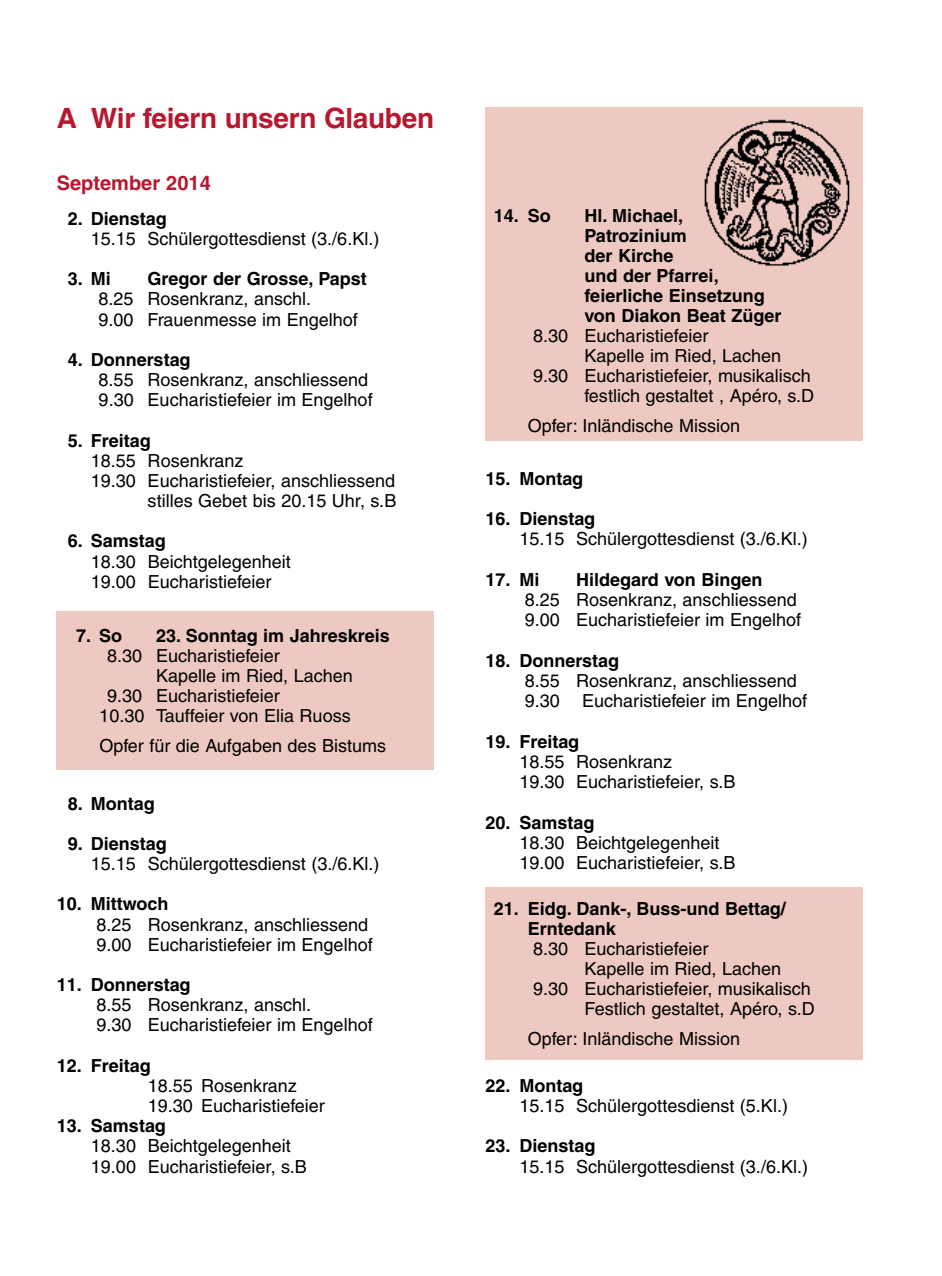
<style>
.page{position:relative;width:942px;height:1276px;background:#fff}
.page>*{position:absolute;margin:0;border:0;box-sizing:border-box;transform-origin:0 0}
.t1{font:700 28px "Helvetica";letter-spacing:-.01em;color:#b7182e}
.t2{font:700 20px "Helvetica";color:#b7182e}
.t3{font:18px/20.2px "Helvetica";color:#000}
.t4{font:700 18px/20px "Helvetica";color:#000}
</style>
<div class="page">
<div style="left:57px;top:611px;width:377px;height:159px;background:#edc9c2"></div>
<div style="left:485px;top:108px;width:377px;height:333px;background:#edc9c2"></div>
<div style="left:485px;top:886px;width:377px;height:173px;background:#edc9c2"></div>
<img style="left:704px;top:119px;width:146px;height:147px">
<h1 class="t1" style="left:57px;top:101px;width:379px">A Wir feiern unsern Glauben</h1>
<p class="t2" style="left:57px;top:171px;width:155px">September 2014</p>
<p class="t4" style="left:68px;top:208px;width:100px">2. Dienstag</p>
<p class="t3" style="left:91px;top:228px;width:290px">15.15 Schülergottesdienst (3./6.Kl.)</p>
<p class="t4" style="left:68px;top:269px;width:45px">3. Mi</p>
<p class="t4" style="left:147px;top:269px;width:221px">Gregor der Grosse, Papst</p>
<p class="t3" style="left:99px;top:289px;width:261px">8.25 Rosenkranz, anschl.<br>9.00 Frauenmesse im Engelhof</p>
<p class="t4" style="left:68px;top:349px;width:124px">4. Donnerstag</p>
<p class="t3" style="left:99px;top:370px;width:275px">8.55 Rosenkranz, anschliessend<br>9.30 Eucharistiefeier im Engelhof</p>
<p class="t4" style="left:68px;top:430px;width:84px">5. Freitag</p>
<p class="t3" style="left:91px;top:450px;width:154px">18.55 Rosenkranz</p>
<p class="t3" style="left:91px;top:470px;width:306px">19.30 Eucharistiefeier, anschliessend</p>
<p class="t3" style="left:148px;top:490px;width:250px">stilles Gebet bis 20.15 Uhr, s.B</p>
<p class="t4" style="left:68px;top:531px;width:99px">6. Samstag</p>
<p class="t3" style="left:91px;top:551px;width:201px">18.30 Beichtgelegenheit<br>19.00 Eucharistiefeier</p>
<p class="t4" style="left:76px;top:626px;width:48px">7. So</p>
<p class="t4" style="left:156px;top:626px;width:235px">23. Sonntag im Jahreskreis</p>
<p class="t3" style="left:107px;top:646px;width:174px">8.30 Eucharistiefeier</p>
<p class="t3" style="left:156px;top:666px;width:198px">Kapelle im Ried, Lachen</p>
<p class="t3" style="left:107px;top:686px;width:174px">9.30 Eucharistiefeier</p>
<p class="t3" style="left:99px;top:706px;width:253px">10.30 Tauffeier von Elia Ruoss</p>
<p class="t3" style="left:99px;top:736px;width:288px">Opfer für die Aufgaben des Bistums</p>
<p class="t4" style="left:68px;top:793px;width:88px">8. Montag</p>
<p class="t4" style="left:68px;top:833px;width:100px">9. Dienstag</p>
<p class="t3" style="left:91px;top:853px;width:290px">15.15 Schülergottesdienst (3./6.Kl.)</p>
<p class="t4" style="left:57px;top:894px;width:113px">10. Mittwoch</p>
<p class="t3" style="left:96px;top:914px;width:277px">8.25 Rosenkranz, anschliessend<br>9.00 Eucharistiefeier im Engelhof</p>
<p class="t4" style="left:57px;top:974px;width:135px">11. Donnerstag</p>
<p class="t3" style="left:96px;top:994px;width:277px">8.55 Rosenkranz, anschl.<br>9.30 Eucharistiefeier im Engelhof</p>
<p class="t4" style="left:57px;top:1055px;width:95px">12. Freitag</p>
<p class="t3" style="left:148px;top:1075px;width:179px">18.55 Rosenkranz<br>19.30 Eucharistiefeier</p>
<p class="t4" style="left:57px;top:1115px;width:110px">13. Samstag</p>
<p class="t3" style="left:91px;top:1136px;width:217px">18.30 Beichtgelegenheit<br>19.00 Eucharistiefeier, s.B</p>
<p class="t4" style="left:493px;top:206px;width:59px">14. So</p>
<p class="t4" style="left:584px;top:206px;width:198px">Hl. Michael,<br>Patrozinium<br>der Kirche<br>und der Pfarrei, feierliche Einsetzung von Diakon Beat Züger</p>
<p class="t3" style="left:533px;top:326px;width:176px">8.30 Eucharistiefeier</p>
<p class="t3" style="left:584px;top:346px;width:198px">Kapelle im Ried, Lachen</p>
<p class="t3" style="left:533px;top:366px;width:279px">9.30 Eucharistiefeier, musikalisch</p>
<p class="t3" style="left:584px;top:386px;width:231px">festlich gestaltet , Apéro, s.D</p>
<p class="t3" style="left:527px;top:416px;width:214px">Opfer: Inländische Mission</p>
<p class="t4" style="left:485px;top:468px;width:99px">15. Montag</p>
<p class="t4" style="left:485px;top:508px;width:111px">16. Dienstag</p>
<p class="t3" style="left:519px;top:529px;width:290px">15.15 Schülergottesdienst (3./6.Kl.)</p>
<p class="t4" style="left:485px;top:569px;width:56px">17. Mi</p>
<p class="t4" style="left:576px;top:569px;width:188px">Hildegard von Bingen</p>
<p class="t3" style="left:524px;top:589px;width:277px">8.25 Rosenkranz, anschliessend<br>9.00 Eucharistiefeier im Engelhof</p>
<p class="t4" style="left:485px;top:650px;width:135px">18. Donnerstag</p>
<p class="t3" style="left:524px;top:670px;width:283px">8.55 Rosenkranz, anschliessend<br>9.30 Eucharistiefeier im Engelhof</p>
<p class="t4" style="left:485px;top:731px;width:95px">19. Freitag</p>
<p class="t3" style="left:519px;top:751px;width:217px">18.55 Rosenkranz<br>19.30 Eucharistiefeier, s.B</p>
<p class="t4" style="left:485px;top:812px;width:110px">20. Samstag</p>
<p class="t3" style="left:519px;top:832px;width:217px">18.30 Beichtgelegenheit<br>19.00 Eucharistiefeier, s.B</p>
<p class="t4" style="left:527px;top:898px;width:259px;text-indent:-34px">21. Eidg. Dank-, Buss-und Bettag/<br>Erntedank</p>
<p class="t3" style="left:533px;top:938px;width:176px">8.30 Eucharistiefeier</p>
<p class="t3" style="left:584px;top:958px;width:198px">Kapelle im Ried, Lachen</p>
<p class="t3" style="left:533px;top:978px;width:279px">9.30 Eucharistiefeier, musikalisch</p>
<p class="t3" style="left:584px;top:998px;width:232px">Festlich gestaltet, Apéro, s.D</p>
<p class="t3" style="left:527px;top:1028px;width:214px">Opfer: Inländische Mission</p>
<p class="t4" style="left:485px;top:1075px;width:99px">22. Montag</p>
<p class="t3" style="left:519px;top:1095px;width:270px">15.15 Schülergottesdienst (5.Kl.)</p>
<p class="t4" style="left:485px;top:1135px;width:111px">23. Dienstag</p>
<p class="t3" style="left:519px;top:1156px;width:290px">15.15 Schülergottesdienst (3./6.Kl.)</p>
</div>
